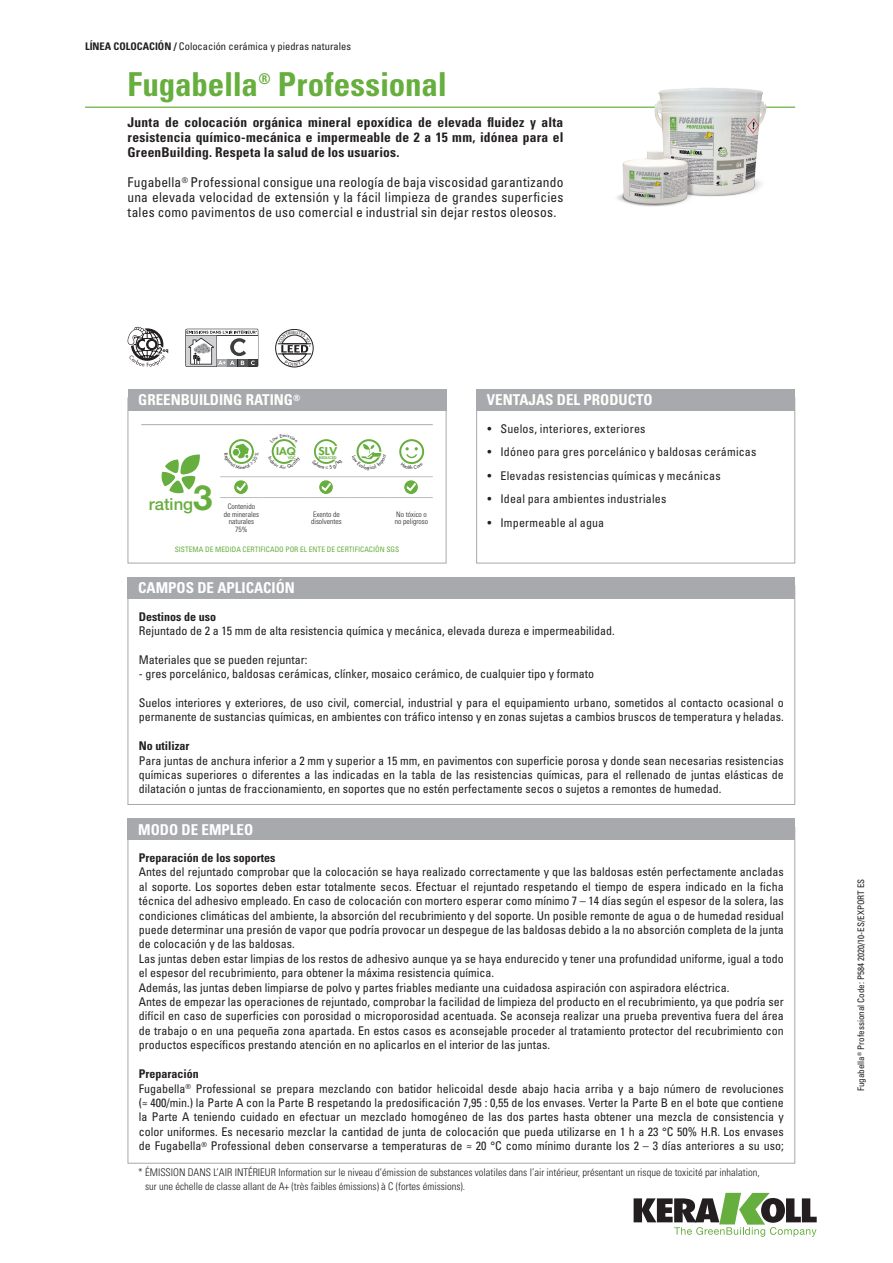
<style>
.page{position:relative;width:893px;height:1263px;background:#fff}
.page>*{position:absolute;margin:0;border:0;box-sizing:border-box;transform-origin:0 0}
.t1{font:700 condensed 33px "Univers LT Std";letter-spacing:-.005em;color:#66ae3d}
.t2{font:500 16.65px "Helvetica Neue LT Std";color:#66ae3d}
.t3{font:700 condensed 15px "Univers LT Std";color:#fff}
.t4{font:700 condensed 14.85px "Univers LT Std";color:#66ae3d}
.t5{font:condensed 13.5px/15px "Univers LT Std";letter-spacing:.015em;color:#231f20;text-align:justify}
.t6{font:700 condensed 13.5px/15px "Univers LT Std";letter-spacing:.015em;color:#231f20;text-align:justify}
.t7{font:condensed 12px/14.4px "Univers LT Std";color:#231f20}
.t8{font:700 condensed 12px "Univers LT Std";color:#231f20}
.t9{font:condensed 12px "Univers LT Std";letter-spacing:.02em;color:#231f20}
.t10{font:300 condensed 10.5px/13.5px "Univers LT Std";color:#231f20}
.t11{font:condensed 10.5px "Univers LT Std";color:#231f20}
.t12{font:800 10.5px "Futura Std";color:#66ae3d;scale:1.15 1}
.t13{font:800 10.2px "Futura Std";color:#66ae3d;scale:1.11 1}
.t14{font:condensed 9px "Univers LT Std";color:#231f20}
.t15{font:300 condensed 7.5px/7.5px "Univers LT Std";color:#231f20}
.t16{font:condensed 7.5px "Univers LT Std";color:#66ae3d}
.t17{font:800 3.6px "Futura Std";color:#66ae3d;scale:1.2 1}
.t18{font:800 3.45px "Futura Std";color:#66ae3d;scale:1.11 1}
.s1{font-weight:700}
.s2{font-weight:700;font-size:34.8px}
.s3{font-size:10.5px}
</style>
<div class="page">
<svg style="left:634px;top:1193px;width:183px;height:44px"></svg>
<hr style="left:85px;top:107px;width:710px;height:1px;background:#66ae3d">
<div style="left:476px;top:398px;width:319px;height:165px;border:1px solid #a8a9ad"></div>
<div style="left:128px;top:398px;width:318px;height:165px;border:1px solid #a8a9ad"></div>
<div style="left:128px;top:389px;width:318px;height:21px;background:#a8a9ad"></div>
<div style="left:476px;top:389px;width:319px;height:21px;background:#a8a9ad"></div>
<img style="left:589px;top:87px;width:206px;height:120px">
<div style="left:128px;top:577px;width:667px;height:21px;background:#a8a9ad"></div>
<div style="left:128px;top:819px;width:667px;height:21px;background:#a8a9ad"></div>
<svg style="left:128px;top:327px;width:40px;height:40px"></svg>
<svg style="left:185px;top:329px;width:73px;height:38px"></svg>
<svg style="left:186px;top:329px;width:72px;height:37px"></svg>
<div style="left:275px;top:329px;width:38px;height:38px;border:1px solid #231f20;border-radius:50%"></div>
<hr style="left:278px;top:354px;width:33px;height:1px;background:#231f20">
<hr style="left:278px;top:343px;width:33px;height:1px;background:#231f20">
<hr style="left:220px;top:476px;width:43px;height:1px;background:#bcbdc0">
<hr style="left:263px;top:476px;width:42px;height:1px;background:#bcbdc0">
<hr style="left:305px;top:476px;width:43px;height:1px;background:#bcbdc0">
<hr style="left:348px;top:476px;width:42px;height:1px;background:#bcbdc0">
<hr style="left:390px;top:476px;width:43px;height:1px;background:#bcbdc0">
<hr style="left:220px;top:497px;width:43px;height:1px;background:#bcbdc0">
<hr style="left:263px;top:497px;width:42px;height:1px;background:#bcbdc0">
<hr style="left:305px;top:497px;width:43px;height:1px;background:#bcbdc0">
<hr style="left:348px;top:497px;width:42px;height:1px;background:#bcbdc0">
<hr style="left:390px;top:497px;width:43px;height:1px;background:#bcbdc0">
<hr style="left:141px;top:424px;width:79px;height:1px;background:#a8a9ad">
<hr style="left:220px;top:424px;width:43px;height:1px;background:#a8a9ad">
<hr style="left:263px;top:424px;width:42px;height:1px;background:#a8a9ad">
<hr style="left:305px;top:424px;width:43px;height:1px;background:#a8a9ad">
<hr style="left:348px;top:424px;width:42px;height:1px;background:#a8a9ad">
<hr style="left:390px;top:424px;width:43px;height:1px;background:#a8a9ad">
<svg style="left:161px;top:454px;width:39px;height:40px"></svg>
<div style="left:229px;top:439px;width:25px;height:25px;border:2px solid #66ae3d;border-radius:50%"></div>
<div style="left:356px;top:439px;width:25px;height:25px;border:2px solid #66ae3d;border-radius:50%"></div>
<div style="left:399px;top:439px;width:25px;height:25px;border:2px solid #66ae3d;border-radius:50%"></div>
<svg style="left:234px;top:480px;width:14px;height:14px"></svg>
<svg style="left:237px;top:482px;width:9px;height:9px"></svg>
<svg style="left:319px;top:480px;width:14px;height:14px"></svg>
<svg style="left:322px;top:482px;width:9px;height:9px"></svg>
<svg style="left:404px;top:480px;width:14px;height:14px"></svg>
<svg style="left:407px;top:482px;width:9px;height:9px"></svg>
<svg style="left:278px;top:331px;width:32px;height:35px"></svg>
<svg style="left:229px;top:443px;width:25px;height:21px"></svg>
<svg style="left:271px;top:439px;width:26px;height:25px"></svg>
<svg style="left:314px;top:439px;width:24px;height:25px"></svg>
<svg style="left:356px;top:444px;width:26px;height:20px"></svg>
<svg style="left:401px;top:447px;width:22px;height:17px"></svg>
<p class="t11" style="left:85px;top:40px;width:267px"><span class="s1">LÍNEA COLOCACIÓN /</span> Colocación cerámica y piedras naturales</p>
<h1 class="t1" style="left:128px;top:64px;width:132px">Fugabella</h1>
<p class="t4" style="left:258px;top:70px;width:14px">®</p>
<h1 class="t1" style="left:278px;top:64px;width:170px">Professional</h1>
<p class="t6" style="left:128px;top:114px;width:437px">Junta de colocación orgánica mineral epoxídica de elevada fluidez y alta resistencia químico-mecánica e impermeable de 2 a 15 mm, idónea para el GreenBuilding. Respeta la salud de los usuarios.</p>
<p class="t5" style="left:128px;top:174px;width:437px">Fugabella<sup>®</sup> Professional consigue una reología de baja viscosidad garantizando una elevada velocidad de extensión y la fácil limpieza de grandes superficies tales como pavimentos de uso comercial e industrial sin dejar restos oleosos.</p>
<p class="t3" style="left:138px;top:391px;width:164px">GREENBUILDING RATING<sup>®</sup></p>
<p class="t3" style="left:487px;top:391px;width:167px">VENTAJAS DEL PRODUCTO</p>
<h2 class="t2" style="left:149px;top:494px;width:65px">rating<span class="s2">3</span></h2>
<p class="t13" style="left:276px;top:445px;width:19px"><span class="s3">I</span>AQ</p>
<p class="t18" style="left:288px;top:455px;width:9px">VOC</p>
<p class="t12" style="left:318px;top:444px;width:18px">SLV</p>
<p class="t17" style="left:319px;top:455px;width:16px">REDUCED</p>
<p class="t15" style="left:224px;top:503px;width:36px;text-align:center">Contenido de minerales naturales<br>75%</p>
<p class="t15" style="left:311px;top:510px;width:32px">Exento de disolventes</p>
<p class="t15" style="left:395px;top:510px;width:35px">No tóxico o no peligroso</p>
<p class="t16" style="left:175px;top:545px;width:226px">SISTEMA DE MEDIDA CERTIFICADO POR EL ENTE DE CERTIFICACIÓN SGS</p>
<p class="t3" style="left:138px;top:579px;width:158px">CAMPOS DE APLICACIÓN</p>
<p class="t9" style="left:488px;top:421px;width:159px">• Suelos, interiores, exteriores</p>
<p class="t7" style="left:488px;top:444px;width:270px">• Idóneo para gres porcelánico y baldosas cerámicas</p>
<p class="t7" style="left:488px;top:468px;width:234px">• Elevadas resistencias químicas y mecánicas</p>
<p class="t7" style="left:488px;top:491px;width:180px">• Ideal para ambientes industriales</p>
<p class="t7" style="left:488px;top:515px;width:118px">• Impermeable al agua</p>
<p class="t8" style="left:139px;top:609px;width:79px">Destinos de uso</p>
<p class="t7" style="left:139px;top:623px;width:477px">Rejuntado de 2 a 15 mm de alta resistencia química y mecánica, elevada dureza e impermeabilidad.</p>
<p class="t7" style="left:139px;top:652px;width:170px">Materiales que se pueden rejuntar:</p>
<p class="t7" style="left:139px;top:667px;width:457px">- gres porcelánico, baldosas cerámicas, clínker, mosaico cerámico, de cualquier tipo y formato</p>
<p class="t7" style="left:139px;top:695px;width:646px">Suelos interiores y exteriores, de uso civil, comercial, industrial y para el equipamiento urbano, sometidos al contacto ocasional o permanente de sustancias químicas, en ambientes con tráfico intenso y en zonas sujetas a cambios bruscos de temperatura y heladas.</p>
<p class="t8" style="left:139px;top:739px;width:52px">No utilizar</p>
<p class="t7" style="left:139px;top:753px;width:646px;text-align:justify">Para juntas de anchura inferior a 2 mm y superior a 15 mm, en pavimentos con superficie porosa y donde sean necesarias resistencias químicas superiores o diferentes a las indicadas en la tabla de las resistencias químicas, para el rellenado de juntas elásticas de dilatación o juntas de fraccionamiento, en soportes que no estén perfectamente secos o sujetos a remontes de humedad.</p>
<p class="t3" style="left:138px;top:820px;width:116px">MODO DE EMPLEO</p>
<p class="t8" style="left:139px;top:850px;width:138px">Preparación de los soportes</p>
<p class="t7" style="left:139px;top:865px;width:646px">Antes del rejuntado comprobar que la colocación se haya realizado correctamente y que las baldosas estén perfectamente ancladas al soporte. Los soportes deben estar totalmente secos. Efectuar el rejuntado respetando el tiempo de espera indicado en la ficha técnica del adhesivo empleado. En caso de colocación con mortero esperar como mínimo 7 – 14 días según el espesor de la solera, las condiciones climáticas del ambiente, la absorción del recubrimiento y del soporte. Un posible remonte de agua o de humedad residual puede determinar una presión de vapor que podría provocar un despegue de las baldosas debido a la no absorción completa de la junta de colocación y de las baldosas.<br>Las juntas deben estar limpias de los restos de adhesivo aunque ya se haya endurecido y tener una profundidad uniforme, igual a todo el espesor del recubrimiento, para obtener la máxima resistencia química.<br>Además, las juntas deben limpiarse de polvo y partes friables mediante una cuidadosa aspiración con aspiradora eléctrica.<br>Antes de empezar las operaciones de rejuntado, comprobar la facilidad de limpieza del producto en el recubrimiento, ya que podría ser difícil en caso de superficies con porosidad o microporosidad acentuada. Se aconseja realizar una prueba preventiva fuera del área de trabajo o en una pequeña zona apartada. En estos casos es aconsejable proceder al tratamiento protector del recubrimiento con productos específicos prestando atención en no aplicarlos en el interior de las juntas.</p>
<p class="t7" style="left:139px;top:1066px;width:646px"><span class="s1">Preparación<br></span>Fugabella<sup>®</sup> Professional se prepara mezclando con batidor helicoidal desde abajo hacia arriba y a bajo número de revoluciones (≈ 400/min.) la Parte A con la Parte B respetando la predosificación 7,95 : 0,55 de los envases. Verter la Parte B en el bote que contiene la Parte A teniendo cuidado en efectuar un mezclado homogéneo de las dos partes hasta obtener una mezcla de consistencia y color uniformes. Es necesario mezclar la cantidad de junta de colocación que pueda utilizarse en 1 h a 23 °C 50% H.R. Los envases de Fugabella<sup>®</sup> Professional deben conservarse a temperaturas de ≈ 20 °C como mínimo durante los 2 – 3 días anteriores a su uso;</p>
<p class="t10" style="left:145px;top:1166px;width:616px;text-indent:-7px">* ÉMISSION DANS L’AIR INTÉRIEUR Information sur le niveau d’émission de substances volatiles dans l’air intérieur, présentant un risque de toxicité par inhalation, sur une échelle de classe allant de A+ (très faibles émissions) à C (fortes émissions).</p>
<p class="t14" style="left:855px;top:1091px;width:214px;rotate:-90deg">Fugabella<sup>®</sup> Professional Code: P584 2020/10-ES/EXPORT ES</p>
</div>
